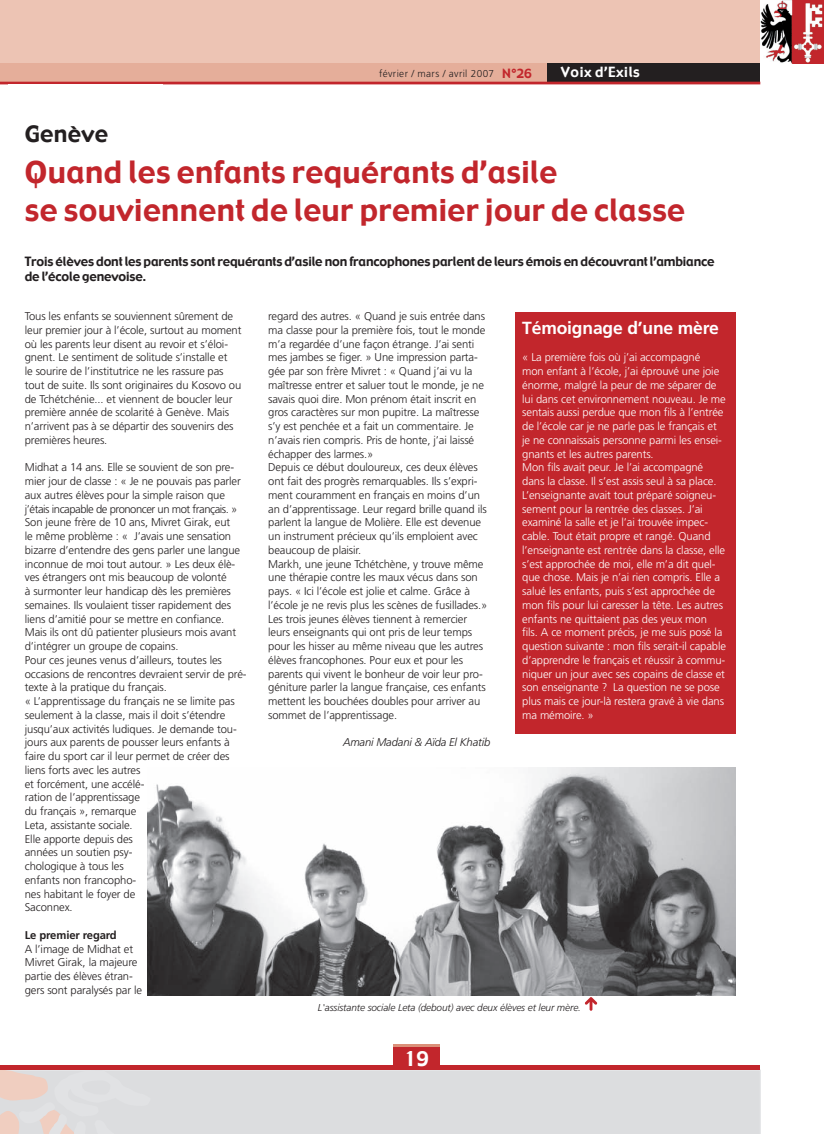
<style>
.page{position:relative;width:833px;height:1134px;background:#fff}
.page>*{position:absolute;margin:0;border:0;box-sizing:border-box;transform-origin:0 0}
.t1{font:30px/37.5px "Gadget";letter-spacing:.015em;color:#c2262c}
.t2{font:22.5px "Gadget";letter-spacing:.015em;color:#231f20}
.t3{font:20px "Gadget";color:#fff}
.t4{font:700 17.5px "Frutiger";letter-spacing:-.01em;color:#fff}
.t5{font:13.75px "Gadget";letter-spacing:.04em;color:#fff}
.t6{font:12.5px/15px "Gadget";letter-spacing:-.01em;color:#231f20}
.t7{font:12.5px "Gadget";color:#c2262c}
.t8{font:300 11.25px/13.8px "Frutiger";letter-spacing:-.01em;color:#231f20}
.t9{font:300 11.25px/13.8px "Frutiger";letter-spacing:-.01em;color:#fff}
.t10{font:italic 300 11.25px "Frutiger";letter-spacing:-.015em;color:#231f20}
.t11{font:700 11.25px "Frutiger";letter-spacing:-.01em;color:#231f20}
.t12{font:italic 300 10px "Frutiger";letter-spacing:-.01em;color:#231f20}
.t13{font:300 10px "Frutiger";letter-spacing:.035em;color:#231f20}
</style>
<div class="page">
<div style="left:151px;top:1070px;width:610px;height:64px;background:#dcdddf"></div>
<div style="left:0;top:0;width:760px;height:64px;background:#edc4b4"></div>
<svg style="left:0;top:1070px;width:151px;height:64px;background:#e1dbda"></svg>
<div style="left:0;top:64px;width:760px;height:18px;background:#e5ae9a"></div>
<div style="left:547px;top:64px;width:213px;height:19px;background:#231f20"></div>
<div style="left:73px;top:1065px;width:687px;height:5px;background:#c2262c"></div>
<div style="left:393px;top:1044px;width:46px;height:26px;background:#c2262c"></div>
<hr style="left:393px;top:1044px;width:46px;height:3px;background:#db9079">
<div style="left:0;top:1065px;width:76px;height:5px;background:#c2262c"></div>
<hr style="left:0;top:82px;width:760px;height:2px;background:#c2262c">
<img style="left:760px;top:0;width:64px;height:64px">
<svg style="left:585px;top:997px;width:12px;height:14px"></svg>
<div style="left:515px;top:313px;width:220px;height:421px;background:#c2262c"></div>
<img style="left:147px;top:768px;width:588px;height:228px">
<p class="t13" style="left:379px;top:68px;width:117px">février / mars / avril 2007</p>
<p class="t7" style="left:502px;top:65px;width:31px">N°26</p>
<p class="t5" style="left:561px;top:63px;width:80px">Voix d’Exils</p>
<h2 class="t2" style="left:25px;top:119px;width:85px">Genève</h2>
<h1 class="t1" style="left:25px;top:155px;width:661px">Quand les enfants requérants d’asile<br>se souviennent de leur premier jour de classe</h1>
<p class="t6" style="left:25px;top:255px;width:691px">Trois élèves dont les parents sont requérants d’asile non francophones parlent de leurs émois en découvrant l’ambiance de l’école genevoise.</p>
<h3 class="t4" style="left:522px;top:317px;width:198px">Témoignage d’une mère</h3>
<p class="t9" style="left:522px;top:350px;width:205px">« La première fois où j’ai accompagné<br>mon enfant à l’école, j’ai éprouvé une joie énorme, malgré la peur de me séparer de lui dans cet environnement nouveau. Je me sentais aussi perdue que mon fils à l’entrée de l’école car je ne parle pas le français et je ne connaissais personne parmi les ensei&shy;gnants et les autres parents.<br>Mon fils avait peur. Je l’ai accompagné dans la classe. Il s’est assis seul à sa place.<br>L’enseignante avait tout préparé soigneu&shy;sement pour la rentrée des classes. J’ai examiné la salle et je l’ai trouvée impec&shy;cable. Tout était propre et rangé. Quand l’enseignante est rentrée dans la classe, elle s’est approchée de moi, elle m’a dit quel&shy;que chose. Mais je n’ai rien compris. Elle a salué les enfants, puis s’est approchée de mon fils pour lui caresser la tête. Les autres enfants ne quittaient pas des yeux mon<br>fils. A ce moment précis, je me suis posé la question suivante : mon fils serait-il capable d’apprendre le français et réussir à commu&shy;niquer un jour avec ses copains de classe et son enseignante ? La question ne se pose plus mais ce jour-là restera gravé à vie dans ma mémoire. »</p>
<p class="t8" style="left:25px;top:309px;width:218px">Tous les enfants se souviennent sûrement de leur premier jour à l’école, surtout au moment où les parents leur disent au revoir et s’éloi&shy;gnent. Le sentiment de solitude s’installe et<br>le sourire de l’institutrice ne les rassure pas tout de suite. Ils sont originaires du Kosovo ou de Tchétchénie... et viennent de boucler leur première année de scolarité à Genève. Mais n’arrivent pas à se départir des souvenirs des premières heures.</p>
<p class="t8" style="left:25px;top:460px;width:223px">Midhat a 14 ans. Elle se souvient de son pre&shy;mier jour de classe : « Je ne pouvais pas parler aux autres élèves pour la simple raison que j’étais incapable de prononcer un mot français. » Son jeune frère de 10 ans, Mivret Girak, eut<br>le même problème : « J’avais une sensation bizarre d’entendre des gens parler une langue inconnue de moi tout autour. » Les deux élè&shy;ves étrangers ont mis beaucoup de volonté<br>à surmonter leur handicap dès les premières semaines. Ils voulaient tisser rapidement des liens d’amitié pour se mettre en confiance.<br>Mais ils ont dû patienter plusieurs mois avant d’intégrer un groupe de copains.<br>Pour ces jeunes venus d’ailleurs, toutes les occasions de rencontres devraient servir de pré&shy;texte à la pratique du français.<br>« L’apprentissage du français ne se limite pas seulement à la classe, mais il doit s’étendre jusqu’aux activités ludiques. Je demande tou&shy;jours aux parents de pousser leurs enfants à faire du sport car il leur permet de créer des liens forts avec les autres<br>et forcément, une accélé-<br>ration de l’apprentissage<br>du français », remarque<br>Leta, assistante sociale.<br>Elle apporte depuis des<br>années un soutien psy-<br>chologique à tous les<br>enfants non francopho-<br>nes habitant le foyer de<br>Saconnex.</p>
<p class="t11" style="left:25px;top:928px;width:94px">Le premier regard</p>
<p class="t8" style="left:25px;top:942px;width:119px">A l’image de Midhat et<br>Mivret Girak, la majeure partie des élèves étran&shy;gers sont paralysés par le</p>
<p class="t8" style="left:268px;top:309px;width:221px">regard des autres. « Quand je suis entrée dans ma classe pour la première fois, tout le monde m’a regardée d’une façon étrange. J’ai senti mes jambes se figer. » Une impression parta&shy;gée par son frère Mivret : « Quand j’ai vu la maîtresse entrer et saluer tout le monde, je ne savais quoi dire. Mon prénom était inscrit en gros caractères sur mon pupitre. La maîtresse s’y est penchée et a fait un commentaire. Je n’avais rien compris. Pris de honte, j’ai laissé échapper des larmes.»<br>Depuis ce début douloureux, ces deux élèves ont fait des progrès remarquables. Ils s’expri&shy;ment couramment en français en moins d’un an d’apprentissage. Leur regard brille quand ils parlent la langue de Molière. Elle est devenue un instrument précieux qu’ils emploient avec beaucoup de plaisir.<br>Markh, une jeune Tchétchène, y trouve même une thérapie contre les maux vécus dans son pays. « Ici l’école est jolie et calme. Grâce à l’école je ne revis plus les scènes de fusillades.» Les trois jeunes élèves tiennent à remercier leurs enseignants qui ont pris de leur temps pour les hisser au même niveau que les autres élèves francophones. Pour eux et pour les parents qui vivent le bonheur de voir leur pro&shy;géniture parler la langue française, ces enfants mettent les bouchées doubles pour arriver au sommet de l’apprentissage.</p>
<p class="t10" style="left:343px;top:736px;width:149px">Amani Madani &amp; Aïda El Khatib</p>
<p class="t12" style="left:318px;top:1001px;width:265px">L'assistante sociale Leta (debout) avec deux élèves et leur mère.</p>
<h3 class="t3" style="left:404px;top:1046px;width:26px">19</h3>
</div>
